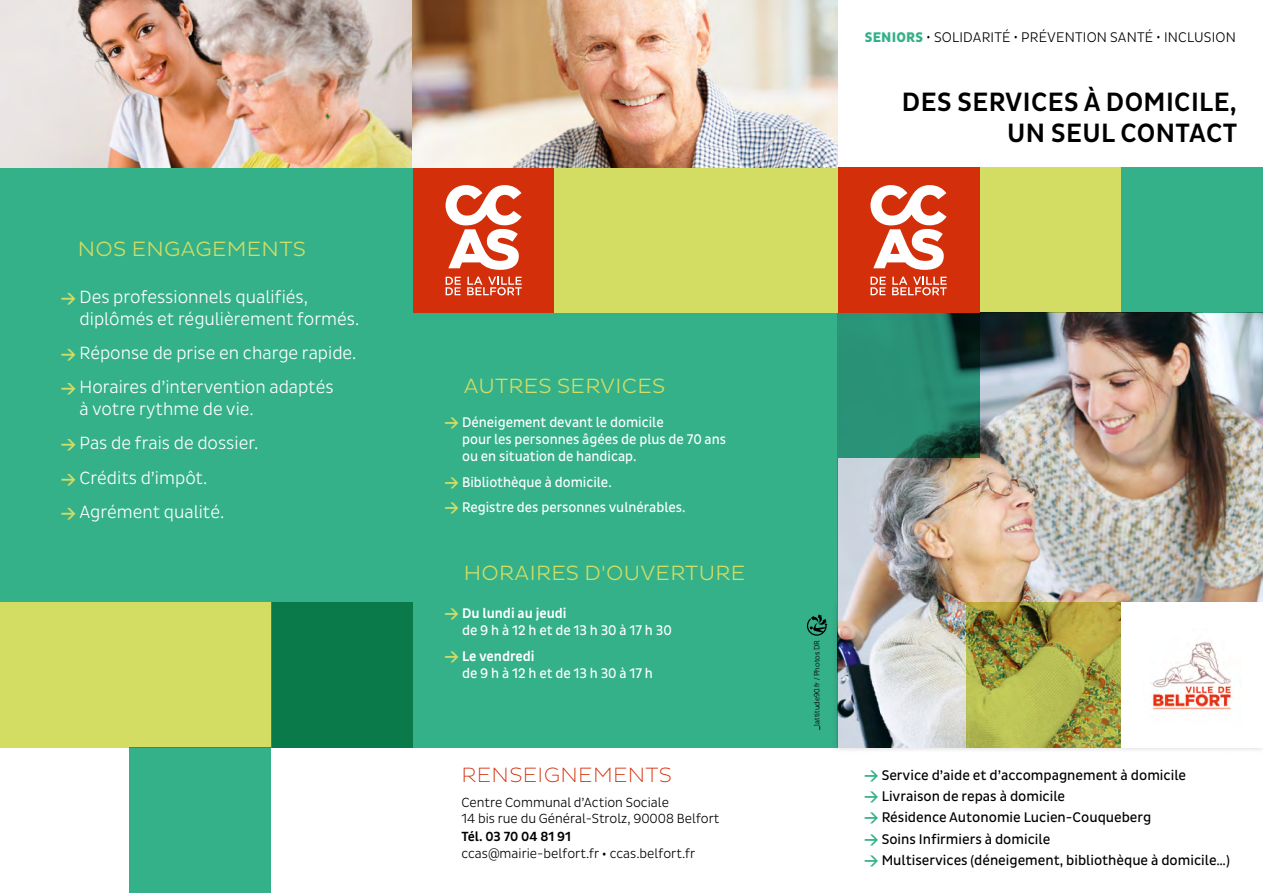
<style>
.page{position:relative;width:1263px;height:893px;background:#fff}
.page>*{position:absolute;margin:0;border:0;box-sizing:border-box;transform-origin:0 0}
.t1{font:500 27px/31.5px "Pluto Sans Cond";letter-spacing:.015em;color:#000;text-align:right}
.t2{font:300 21px "Pluto Sans";letter-spacing:.015em;color:#d3dd64}
.t3{font:200 21px "Pluto Sans";letter-spacing:.015em;color:#d42f0b}
.t4{font:300 18px/34.3px "Pluto Sans Cond";color:#fff}
.t5{font:14.25px/17.1px "Pluto Sans Cond";color:#fff}
.t6{font:14.25px/21.3px "Pluto Sans Cond";color:#000}
.t7{font:300 14.25px "Pluto Sans Cond";letter-spacing:.015em;color:#000}
.t8{font:300 13.5px/16.2px "Pluto Sans Cond";color:#000}
.t9{font:7.5px "Museo 300";color:#000}
.s1{font-family:"DIN";font-weight:700;font-size:15px;color:#d3dd64}
.s2{font-weight:800;color:#35b18a}
.s3{font-family:"DIN";font-weight:700;color:#d3dd64}
.s4{font-weight:500}
.s5{font-weight:400;font-size:14.25px}
.s6{font-family:"Museo 700"}
.s7{font-family:"DIN";font-weight:700;color:#35b18a}
</style>
<div class="page">
<div style="left:832px;top:598px;width:431px;height:155px;background:#f6f6f6"></div>
<img style="left:838px;top:313px;width:425px;height:435px">
<img style="left:967px;top:603px;width:154px;height:145px">
<div style="left:1121px;top:603px;width:142px;height:145px;background:#fff"></div>
<svg style="left:838px;top:313px;width:141px;height:145px;background:#237f67"></svg>
<div style="left:1121px;top:168px;width:142px;height:145px;background:#35b18a"></div>
<div style="left:0;top:168px;width:838px;height:580px;background:#35b18a"></div>
<div style="left:979px;top:168px;width:142px;height:145px;background:#d3dd64"></div>
<div style="left:838px;top:168px;width:141px;height:145px;background:#d42f0b"></div>
<svg style="left:870px;top:277px;width:16px;height:18px"></svg>
<svg style="left:892px;top:277px;width:55px;height:18px"></svg>
<svg style="left:870px;top:185px;width:76px;height:85px"></svg>
<div style="left:413px;top:168px;width:141px;height:145px;background:#d42f0b"></div>
<svg style="left:446px;top:277px;width:15px;height:18px"></svg>
<svg style="left:467px;top:277px;width:55px;height:18px"></svg>
<svg style="left:446px;top:185px;width:76px;height:85px"></svg>
<img style="left:1151px;top:642px;width:83px;height:73px">
<div style="left:554px;top:168px;width:284px;height:145px;background:#d3dd64"></div>
<div style="left:0;top:603px;width:271px;height:145px;background:#d3dd64"></div>
<div style="left:129px;top:748px;width:142px;height:145px;background:#35b18a"></div>
<div style="left:271px;top:603px;width:142px;height:145px;background:#0b7a4a"></div>
<img style="left:0;top:0;width:838px;height:168px">
<svg style="left:807px;top:614px;width:21px;height:22px"></svg>
<h2 class="t2" style="left:78px;top:237px;width:230px">NOS ENGAGEMENTS</h2>
<p class="t4" style="left:80px;top:286px;width:281px;line-height:21.6px;text-indent:-19px"><span class="s1">&gt;</span> Des professionnels qualifiés, diplômés et régulièrement formés.</p>
<p class="t4" style="left:61px;top:336px;width:297px"><span class="s1">&gt;</span> Réponse de prise en charge rapide. <span class="s1">&gt;</span> Horaires d’intervention adaptés</p>
<p class="t4" style="left:61px;top:392px;width:199px;text-indent:19px">à votre rythme de vie. <span class="s1">&gt;</span> Pas de frais de dossier. <span class="s1">&gt;</span> Crédits d’impôt.<br><span class="s1">&gt;</span> Agrément qualité.</p>
<p class="t7" style="left:865px;top:29px;width:373px"><span class="s2">SENIORS</span> • SOLIDARITÉ • PRÉVENTION SANTÉ • INCLUSION</p>
<h1 class="t1" style="left:902px;top:86px;width:337px">DES SERVICES À DOMICILE,<br>UN SEUL CONTACT</h1>
<h2 class="t2" style="left:464px;top:373px;width:203px">AUTRES SERVICES</h2>
<p class="t5" style="left:462px;top:413px;width:266px;text-indent:-18px"><span class="s3">&gt;</span> Déneigement devant le domicile<br>pour les personnes âgées de plus de 70 ans ou en situation de handicap.</p>
<p class="t5" style="left:444px;top:469px;width:242px;line-height:25.7px"><span class="s3">&gt;</span> Bibliothèque à domicile.<br><span class="s3">&gt;</span> Registre des personnes vulnérables.</p>
<h2 class="t2" style="left:464px;top:561px;width:283px">HORAIRES D'OUVERTURE</h2>
<p class="t5" style="left:462px;top:605px;width:211px;text-indent:-18px"><span class="s3">&gt;</span> <span class="s4">Du lundi au jeudi<br></span>de 9 h à 12 h et de 13 h 30 à 17 h 30</p>
<p class="t5" style="left:462px;top:648px;width:192px;text-indent:-18px"><span class="s3">&gt;</span> <span class="s4">Le vendredi<br></span>de 9 h à 12 h et de 13 h 30 à 17 h</p>
<h2 class="t3" style="left:461px;top:763px;width:212px">RENSEIGNEMENTS</h2>
<p class="t8" style="left:461px;top:795px;width:260px">Centre Communal d’Action Sociale<br>14 bis rue du Général-Strolz, 90008 Belfort</p>
<p class="t8" style="left:461px;top:829px;width:236px"><span class="s4">Tél. 03 70 04 81 91 </span>ccas@mairie-belfort.fr <span class="s5">•</span> ccas.belfort.fr</p>
<p class="t9" style="left:813px;top:730px;width:91px;rotate:-90deg"><span class="s6">_</span>lattitude90.fr / Photos DR</p>
<p class="t6" style="left:864px;top:764px;width:367px"><span class="s7">&gt;</span> Service d’aide et d’accompagnement à domicile<br><span class="s7">&gt;</span> Livraison de repas à domicile<br><span class="s7">&gt;</span> Résidence Autonomie Lucien-Couqueberg<br><span class="s7">&gt;</span> Soins Infirmiers à domicile<br><span class="s7">&gt;</span> Multiservices (déneigement, bibliothèque à domicile…)</p>
</div>
